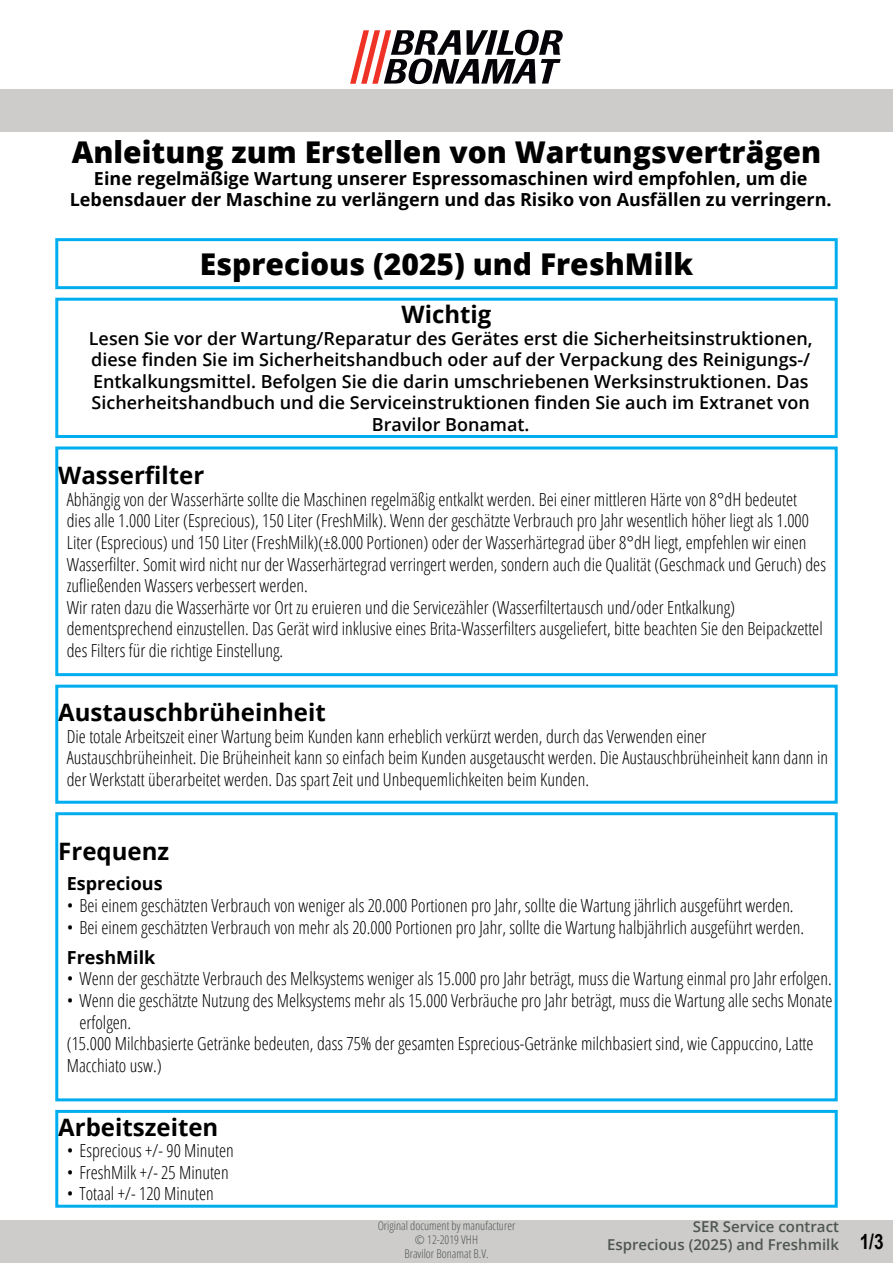
<style>
.page{position:relative;width:893px;height:1263px;background:#fff}
.page>*{position:absolute;margin:0;border:0;box-sizing:border-box;transform-origin:0 0}
.Kop1{font:800 30px "Open Sans";color:#000}
.Kop2{font:700 24px "Open Sans";color:#000}
.Kop2_copy{font:700 21px "Arial Narrow";color:#000}
.Body_text{font:300 condensed 18px/21.6px "Open Sans";color:#000}
.Body_text-2{font:600 18px/21.6px "Open Sans";color:#000;text-align:center}
.Body_text-3{font:700 18px/21.6px "Open Sans";color:#000;text-align:center}
.Kop3{font:700 18px "Open Sans";color:#000}
.t1{font:600 15px/18px "Open Sans";color:#4f5651;text-align:right}
.t2{font:300 condensed 12px/14.4px "Open Sans";color:#4f5651;text-align:center}
</style>
<div class="page">
<div style="left:0;top:1220px;width:893px;height:43px;background:#cdccca"></div>
<div style="left:0;top:89px;width:893px;height:43px;background:#cdccca"></div>
<svg style="left:350px;top:30px;width:213px;height:54px"></svg>
<div style="left:55px;top:238px;width:783px;height:51px;border:3px solid #00aeef"></div>
<div style="left:55px;top:298px;width:783px;height:140px;border:3px solid #00aeef"></div>
<div style="left:55px;top:446px;width:783px;height:230px;border:3px solid #00aeef"></div>
<div style="left:55px;top:685px;width:783px;height:119px;border:3px solid #00aeef"></div>
<div style="left:55px;top:812px;width:783px;height:289px;border:3px solid #00aeef"></div>
<div style="left:55px;top:1110px;width:783px;height:98px;border:3px solid #00aeef"></div>
<p class="Kop1" style="left:72px;top:130px;width:751px">Anleitung zum Erstellen von Wartungsverträgen</p>
<p class="Body_text-3" style="left:70px;top:167px;width:763px">Eine regelmäßige Wartung unserer Espressomaschinen wird empfohlen, um die<br>Lebensdauer der Maschine zu verlängern und das Risiko von Ausfällen zu verringern.</p>
<p class="Kop1" style="left:200px;top:241px;width:495px">Esprecious (2025) und FreshMilk</p>
<p class="Kop2" style="left:401px;top:297px;width:91px">Wichtig</p>
<p class="Body_text-2" style="left:89px;top:327px;width:725px">Lesen Sie vor der Wartung/Reparatur des Gerätes erst die Sicherheitsinstruktionen, diese finden Sie im Sicherheitshandbuch oder auf der Verpackung des Reinigungs-/ Entkalkungsmittel. Befolgen Sie die darin umschriebenen Werksinstruktionen. Das Sicherheitshandbuch und die Serviceinstruktionen finden Sie auch im Extranet von Bravilor Bonamat.</p>
<p class="Kop2" style="left:58px;top:458px;width:148px">Wasserfi lter</p>
<p class="Body_text" style="left:67px;top:488px;width:761px">Abhängig von der Wasserhärte sollte die Maschinen regelmäßig entkalkt werden. Bei einer mittleren Härte von 8°dH bedeutet<br>dies alle 1.000 Liter (Esprecious), 150 Liter (FreshMilk). Wenn der geschätzte Verbrauch pro Jahr wesentlich höher liegt als 1.000<br>Liter (Esprecious) und 150 Liter (FreshMilk)(±8.000 Portionen) oder der Wasserhärtegrad über 8°dH liegt, empfehlen wir einen Wasserfilter. Somit wird nicht nur der Wasserhärtegrad verringert werden, sondern auch die Qualität (Geschmack und Geruch) des zufl ießenden Wassers verbessert werden.</p>
<p class="Body_text" style="left:67px;top:596px;width:757px">Wir raten dazu die Wasserhärte vor Ort zu eruieren und die Servicezähler (Wasserfi ltertausch und/oder Entkalkung) dementsprechend einzustellen. Das Gerät wird inklusive eines Brita-Wasserfi lters ausgeliefert, bitte beachten Sie den Beipackzettel des Filters für die richtige Einstellung.</p>
<p class="Kop2" style="left:58px;top:695px;width:269px">Austauschbrüheinheit</p>
<p class="Body_text" style="left:67px;top:725px;width:763px">Die totale Arbeitszeit einer Wartung beim Kunden kann erheblich verkürzt werden, durch das Verwenden einer<br>Austauschbrüheinheit. Die Brüheinheit kann so einfach beim Kunden ausgetauscht werden. Die Austauschbrüheinheit kann dann in der Werkstatt überarbeitet werden. Das spart Zeit und Unbequemlichkeiten beim Kunden.</p>
<p class="Kop2" style="left:58px;top:835px;width:112px">Frequenz</p>
<p class="Kop3" style="left:67px;top:871px;width:97px">Esprecious</p>
<p class="Body_text" style="left:67px;top:894px;width:728px">• Bei einem geschätzten Verbrauch von weniger als 20.000 Portionen pro Jahr, sollte die Wartung jährlich ausgeführt werden.</p>
<p class="Body_text" style="left:67px;top:916px;width:739px">• Bei einem geschätzten Verbrauch von mehr als 20.000 Portionen pro Jahr, sollte die Wartung halbjährlich ausgeführt werden.</p>
<p class="Kop3" style="left:67px;top:944px;width:90px">FreshMilk</p>
<p class="Body_text" style="left:67px;top:967px;width:766px">• Wenn der geschätzte Verbrauch des Melksystems weniger als 15.000 pro Jahr beträgt, muss die Wartung einmal pro Jahr erfolgen.</p>
<p class="Body_text" style="left:80px;top:989px;width:754px;text-indent:-13px">• Wenn die geschätzte Nutzung des Melksystems mehr als 15.000 Verbräuche pro Jahr beträgt, muss die Wartung alle sechs Monate erfolgen.</p>
<p class="Body_text" style="left:67px;top:1032px;width:748px">(15.000 Milchbasierte Getränke bedeuten, dass 75% der gesamten Esprecious-Getränke milchbasiert sind, wie Cappuccino, Latte<br>Macchiato usw.)</p>
<p class="Kop2" style="left:58px;top:1110px;width:162px">Arbeitszeiten</p>
<p class="Body_text" style="left:67px;top:1139px;width:169px">• Esprecious +/- 90 Minuten</p>
<p class="Body_text" style="left:67px;top:1161px;width:163px">• FreshMilk +/- 25 Minuten</p>
<p class="Body_text" style="left:67px;top:1182px;width:148px">• Totaal +/- 120 Minuten</p>
<p class="t2" style="left:378px;top:1218px;width:139px">Original document by manufacturer © 12-2019 VHH<br>Bravilor Bonamat B.V.</p>
<p class="t1" style="left:607px;top:1217px;width:233px">SER Service contract<br>Esprecious (2025) and Freshmilk</p>
<p class="Kop2_copy" style="left:860px;top:1226px;width:25px">1/3</p>
</div>
